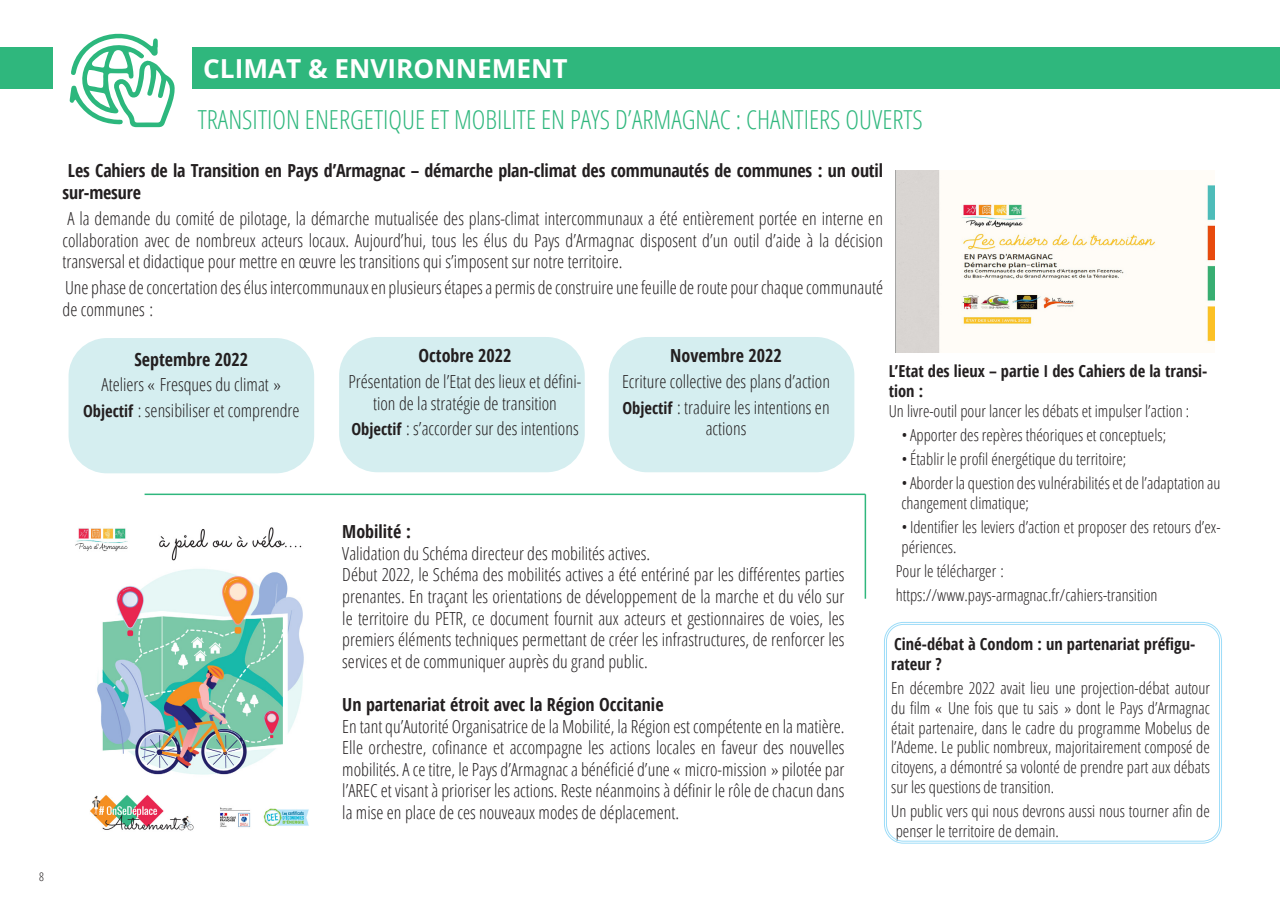
<style>
.page{position:relative;width:1280px;height:910px;background:#fff}
.page>*{position:absolute;margin:0;border:0;box-sizing:border-box;transform-origin:0 0}
.t1{font:300 condensed 26.25px "Open Sans";color:#2fb77d}
.t2{font:700 26.25px "Open Sans";color:#fff}
.t3{font:300 condensed 18px/21.6px "Open Sans";color:#231f20}
.t4{font:700 condensed 18px/21.6px "Open Sans";letter-spacing:-.01em;color:#231f20}
.t5{font:300 condensed 16.5px/19.8px "Open Sans";color:#231f20}
.t6{font:700 condensed 16.5px/19.8px "Open Sans";color:#231f20}
.t7{font:300 condensed 12px "Open Sans";color:#231f20}
.s1{font-weight:700;font-size:16.5px}
</style>
<div class="page">
<div style="left:609px;top:337px;width:245px;height:135px;background:#d5eef0;border-radius:38px"></div>
<div style="left:339px;top:337px;width:246px;height:135px;background:#d5eef0;border-radius:38px"></div>
<div style="left:69px;top:338px;width:245px;height:135px;background:#d5eef0;border-radius:38px"></div>
<div style="left:0;top:47px;width:1280px;height:41px;background:#2fb77d"></div>
<div style="left:53px;top:24px;width:138px;height:109px;background:#fff"></div>
<svg style="left:69px;top:33px;width:106px;height:94px"></svg>
<img style="left:896px;top:170px;width:318px;height:183px">
<img style="left:75px;top:527px;width:234px;height:304px">
<div style="left:884px;top:622px;width:338px;height:222px;border:1px solid #9cdcf8;border-radius:19px"></div>
<div style="left:886px;top:624px;width:334px;height:218px;border:1px solid #9cdcf8;border-radius:17px"></div>
<hr style="left:145px;top:494px;width:720px;height:1px;background:#2fb77d">
<hr style="left:865px;top:494px;width:1px;height:105px;background:#2fb77d">
<p class="t7" style="left:39px;top:868px;width:6px">8</p>
<h1 class="t2" style="left:203px;top:49px;width:366px">CLIMAT &amp; ENVIRONNEMENT</h1>
<h1 class="t1" style="left:198px;top:101px;width:727px">TRANSITION ENERGETIQUE ET MOBILITE EN PAYS D’ARMAGNAC : CHANTIERS OUVERTS</h1>
<p class="t4" style="left:63px;top:160px;width:822px;text-indent:5px">Les Cahiers de la Transition en Pays d’Armagnac – démarche plan-climat des communautés de communes : un outil sur-mesure</p>
<p class="t3" style="left:63px;top:207px;width:822px;text-align:justify">A la demande du comité de pilotage, la démarche mutualisée des plans-climat intercommunaux a été entièrement portée en interne en collaboration avec de nombreux acteurs locaux. Aujourd’hui, tous les élus du Pays d’Armagnac disposent d’un outil d’aide à la décision transversal et didactique pour mettre en œuvre les transitions qui s’imposent sur notre territoire.</p>
<p class="t3" style="left:63px;top:276px;width:822px">Une phase de concertation des élus intercommunaux en plusieurs étapes a permis de construire une feuille de route pour chaque communauté de communes :</p>
<p class="t4" style="left:134px;top:348px;width:115px">Septembre 2022</p>
<p class="t3" style="left:83px;top:371px;width:218px;line-height:25.8px;text-align:center">Ateliers « Fresques du climat »<br><span class="s1">Objectif</span> : sensibiliser et comprendre</p>
<p class="t4" style="left:418px;top:344px;width:95px">Octobre 2022</p>
<p class="t3" style="left:349px;top:370px;width:234px;text-align:center">Présentation de l’Etat des lieux et défini&shy;tion de la stratégie de transition</p>
<p class="t3" style="left:351px;top:418px;width:229px"><span class="s1">Objectif</span> : s’accorder sur des intentions</p>
<p class="t4" style="left:670px;top:344px;width:113px">Novembre 2022</p>
<p class="t3" style="left:622px;top:368px;width:210px;line-height:25.8px">Ecriture collective des plans d’action<br><span class="s1">Objectif</span> : traduire les intentions en</p>
<p class="t3" style="left:706px;top:418px;width:42px">actions</p>
<p class="t4" style="left:342px;top:520px;width:70px">Mobilité :</p>
<p class="t3" style="left:342px;top:542px;width:504px">Validation du Schéma directeur des mobilités actives.<br>Début 2022, le Schéma des mobilités actives a été entériné par les différentes parties prenantes. En traçant les orientations de développement de la marche et du vélo sur le territoire du PETR, ce document fournit aux acteurs et gestionnaires de voies, les premiers éléments techniques permettant de créer les infrastructures, de renforcer les services et de communiquer auprès du grand public.</p>
<p class="t4" style="left:342px;top:693px;width:323px">Un partenariat étroit avec la Région Occitanie</p>
<p class="t3" style="left:342px;top:715px;width:504px;text-align:justify">En tant qu’Autorité Organisatrice de la Mobilité, la Région est compétente en la matière.<br>Elle orchestre, cofinance et accompagne les actions locales en faveur des nouvelles mobilités. A ce titre, le Pays d’Armagnac a bénéficié d’une « micro-mission » pilotée par l’AREC et visant à prioriser les actions. Reste néanmoins à définir le rôle de chacun dans la mise en place de ces nouveaux modes de déplacement.</p>
<p class="t6" style="left:889px;top:361px;width:320px">L’Etat des lieux – partie I des Cahiers de la transi&shy;tion :</p>
<p class="t5" style="left:889px;top:400px;width:302px">Un livre-outil pour lancer les débats et impulser l’action :</p>
<p class="t5" style="left:901px;top:424px;width:266px">•Apporter des repères théoriques et conceptuels;</p>
<p class="t5" style="left:901px;top:448px;width:226px">•Établir le profil énergétique du territoire;</p>
<p class="t5" style="left:901px;top:473px;width:320px">•Aborder la question des vulnérabilités et de l’adaptation au changement climatique;</p>
<p class="t5" style="left:901px;top:516px;width:320px">•Identifier les leviers d’action et proposer des retours d’ex&shy;périences.</p>
<p class="t5" style="left:896px;top:558px;width:263px;line-height:24px">Pour le télécharger : https://www.pays-armagnac.fr/cahiers-transition</p>
<p class="t6" style="left:891px;top:634px;width:306px">Ciné-débat à Condom : un partenariat préfigu&shy;rateur ?</p>
<p class="t5" style="left:891px;top:677px;width:320px;text-align:justify">En décembre 2022 avait lieu une projection-débat autour du film « Une fois que tu sais » dont le Pays d’Armagnac était partenaire, dans le cadre du programme Mobelus de l’Ademe. Le public nombreux, majoritairement composé de citoyens, a démontré sa volonté de prendre part aux débats sur les questions de transition.</p>
<p class="t5" style="left:891px;top:801px;width:320px">Un public vers qui nous devrons aussi nous tourner afin de penser le territoire de demain.</p>
</div>
